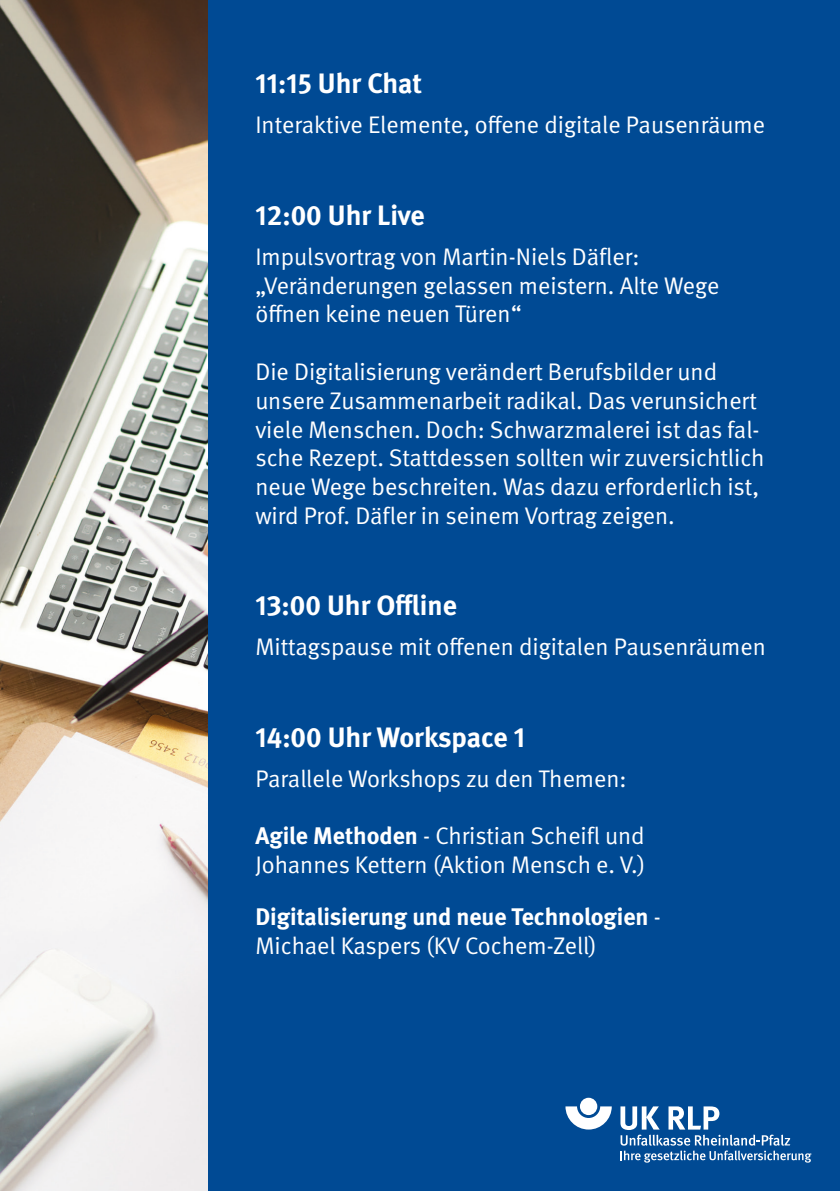
<style>
.page{position:relative;width:840px;height:1191px;background:#fff}
.page>*{position:absolute;margin:0;border:0;box-sizing:border-box;transform-origin:0 0}
.t1{font:700 28px "DGUV Meta";color:#fff}
.t2{font:24px/28.8px "DGUV Meta";color:#fff}
.t3{font:700 24px "DGUV Meta";color:#fff}
.s1{font-weight:700}
.s2{font-weight:400}
</style>
<div class="page">
<div style="left:189px;top:0;width:650px;height:1191px;background:#004a94"></div>
<img style="left:0;top:0;width:207px;height:1191px">
<svg style="left:565px;top:1106px;width:46px;height:23px"></svg>
<div style="left:579px;top:1097px;width:18px;height:18px;background:#fff;border-radius:50%"></div>
<svg style="left:620px;top:1106px;width:191px;height:56px"></svg>
<p class="t1" style="left:255px;top:67px;width:168px">11:15 Uhr Chat</p>
<p class="t2" style="left:255px;top:111px;width:511px">Interaktive Elemente, offene digitale Pausenräume</p>
<p class="t1" style="left:255px;top:198px;width:170px">12:00 Uhr Live</p>
<p class="t2" style="left:255px;top:242px;width:385px">Impulsvortrag von Martin-Niels Däfler:</p>
<p class="t2" style="left:255px;top:271px;width:465px">„Veränderungen gelassen meistern. Alte Wege</p>
<p class="t2" style="left:255px;top:300px;width:267px">öffnen keine neuen Türen“</p>
<p class="t2" style="left:255px;top:358px;width:463px">Die Digitalisierung verändert Berufsbilder und</p>
<p class="t2" style="left:255px;top:386px;width:510px">unsere Zusammenarbeit radikal. Das verunsichert viele Menschen. Doch: Schwarzmalerei ist das fal&shy;sche Rezept. Stattdessen sollten wir zuversichtlich neue Wege beschreiten. Was dazu erforderlich ist, wird Prof. Däfler in seinem Vortrag zeigen.</p>
<p class="t1" style="left:255px;top:589px;width:203px">13:00 Uhr Offline</p>
<p class="t2" style="left:255px;top:633px;width:511px">Mittagspause mit offenen digitalen Pausenräumen</p>
<p class="t1" style="left:255px;top:720px;width:271px">14:00 Uhr Workspace 1</p>
<p class="t2" style="left:255px;top:764px;width:372px">Parallele Workshops zu den Themen:</p>
<p class="t2" style="left:255px;top:822px;width:390px"><span class="s1">Agile Methoden</span> - Christian Scheifl und</p>
<p class="t2" style="left:255px;top:851px;width:391px">Johannes Kettern (Aktion Mensch e. V.)</p>
<p class="t3" style="left:255px;top:902px;width:406px">Digitalisierung und neue Technologien <span class="s2">-</span></p>
<p class="t2" style="left:255px;top:931px;width:343px">Michael Kaspers (KV Cochem-Zell)</p>
</div>
